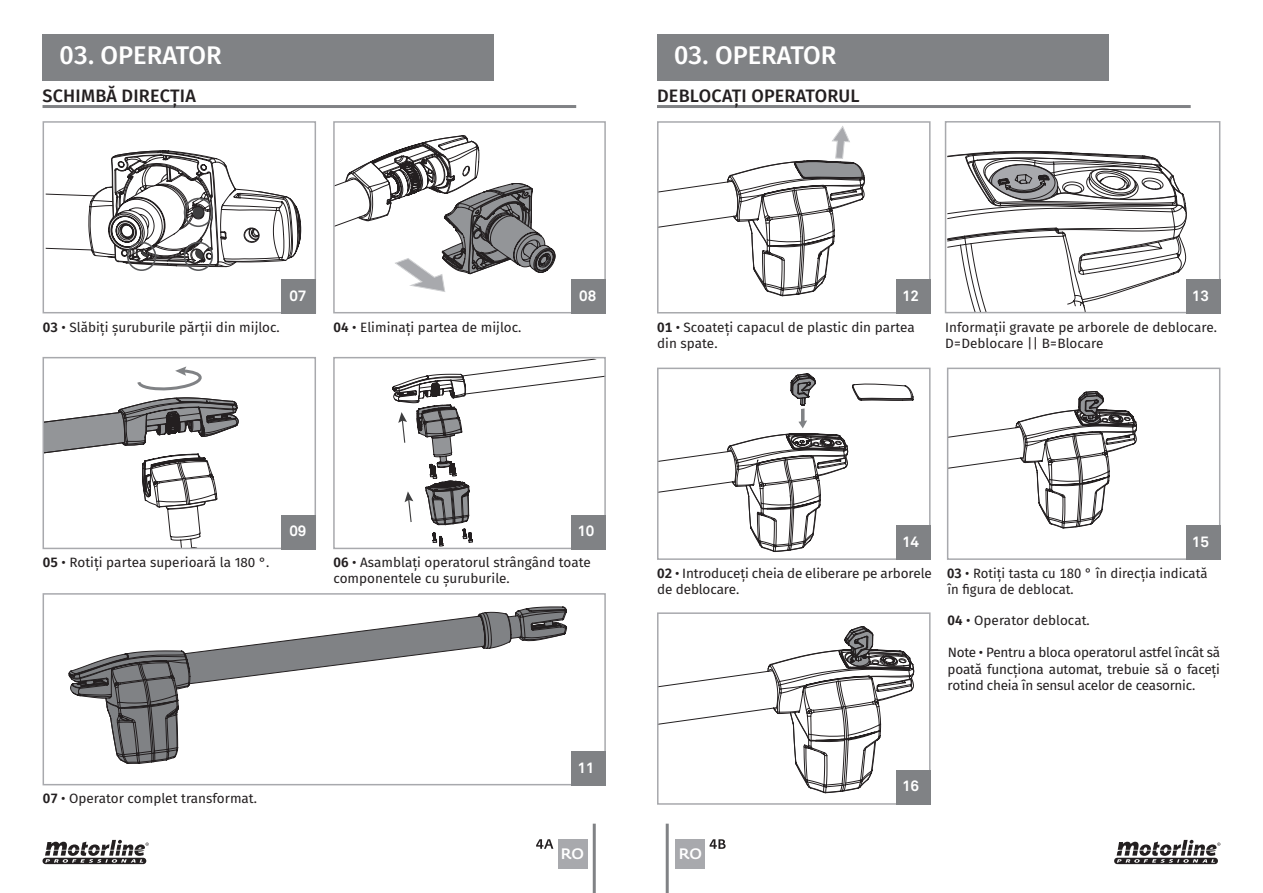
<style>
.page{position:relative;width:1263px;height:893px;background:#fff}
.page>*{position:absolute;margin:0;border:0;box-sizing:border-box;transform-origin:0 0}
.t1{font:500 25.5px "Fira Sans";color:#fff}
.t2{font:500 18px "Fira Sans";letter-spacing:.01em;color:#231f20}
.t3{font:700 15px "Akkurat Pro";color:#fff}
.t4{font:500 15px "Fedra Sans Std";color:#fff}
.t5{font:13.5px/16.2px "Fira Sans";color:#231f20}
.s1{font-weight:600}
</style>
<div class="page">
<div style="left:657px;top:34px;width:451px;height:46px;background:#808285"></div>
<div style="left:43px;top:34px;width:451px;height:46px;background:#808285"></div>
<hr style="left:657px;top:105px;width:534px;height:3px;background:#808285">
<hr style="left:43px;top:105px;width:533px;height:3px;background:#808285">
<hr style="left:593px;top:824px;width:3px;height:69px;background:#808285">
<hr style="left:666px;top:824px;width:3px;height:69px;background:#808285">
<div style="left:675px;top:839px;width:30px;height:30px;background:#a8a9ad"></div>
<div style="left:558px;top:839px;width:29px;height:30px;background:#a8a9ad"></div>
<svg style="left:336px;top:135px;width:219px;height:157px"></svg>
<svg style="left:46px;top:150px;width:255px;height:121px"></svg>
<svg style="left:46px;top:366px;width:193px;height:180px"></svg>
<svg style="left:392px;top:360px;width:211px;height:186px"></svg>
<svg style="left:68px;top:606px;width:499px;height:158px"></svg>
<svg style="left:660px;top:126px;width:205px;height:170px"></svg>
<svg style="left:948px;top:151px;width:239px;height:159px"></svg>
<svg style="left:660px;top:373px;width:150px;height:120px"></svg>
<svg style="left:728px;top:374px;width:185px;height:178px"></svg>
<svg style="left:950px;top:391px;width:187px;height:137px"></svg>
<svg style="left:660px;top:626px;width:254px;height:168px"></svg>
<div style="left:43px;top:121px;width:273px;height:192px;border:2px solid #a8a9ad"></div>
<div style="left:43px;top:357px;width:273px;height:192px;border:2px solid #a8a9ad"></div>
<div style="left:43px;top:593px;width:563px;height:192px;border:2px solid #a8a9ad"></div>
<div style="left:333px;top:121px;width:273px;height:192px;border:2px solid #a8a9ad"></div>
<div style="left:657px;top:121px;width:273px;height:192px;border:2px solid #a8a9ad"></div>
<div style="left:945px;top:121px;width:275px;height:192px;border:2px solid #a8a9ad"></div>
<div style="left:333px;top:357px;width:273px;height:192px;border:2px solid #a8a9ad"></div>
<div style="left:657px;top:368px;width:273px;height:192px;border:2px solid #a8a9ad"></div>
<div style="left:657px;top:612px;width:273px;height:193px;border:2px solid #a8a9ad"></div>
<div style="left:947px;top:368px;width:273px;height:192px;border:2px solid #a8a9ad"></div>
<div style="left:282px;top:279px;width:34px;height:34px;background:#808285"></div>
<div style="left:282px;top:515px;width:34px;height:34px;background:#808285"></div>
<div style="left:571px;top:279px;width:35px;height:34px;background:#808285"></div>
<div style="left:896px;top:279px;width:34px;height:34px;background:#808285"></div>
<div style="left:896px;top:525px;width:34px;height:35px;background:#808285"></div>
<div style="left:896px;top:770px;width:34px;height:35px;background:#808285"></div>
<div style="left:1186px;top:279px;width:34px;height:34px;background:#808285"></div>
<div style="left:1186px;top:525px;width:34px;height:35px;background:#808285"></div>
<div style="left:571px;top:515px;width:35px;height:34px;background:#808285"></div>
<div style="left:571px;top:751px;width:35px;height:34px;background:#808285"></div>
<svg style="left:536px;top:839px;width:17px;height:10px"></svg>
<svg style="left:709px;top:839px;width:17px;height:10px"></svg>
<svg style="left:1114px;top:840px;width:106px;height:24px"></svg>
<svg style="left:43px;top:840px;width:106px;height:24px"></svg>
<h1 class="t1" style="left:60px;top:35px;width:164px">03. OPERATOR</h1>
<h1 class="t1" style="left:674px;top:35px;width:164px">03. OPERATOR</h1>
<h2 class="t2" style="left:43px;top:81px;width:155px">SCHIMBĂ DIRECȚIA</h2>
<h2 class="t2" style="left:657px;top:81px;width:204px">DEBLOCAȚI OPERATORUL</h2>
<p class="t3" style="left:289px;top:286px;width:19px">07</p>
<p class="t3" style="left:579px;top:286px;width:19px">08</p>
<p class="t3" style="left:902px;top:286px;width:19px">12</p>
<p class="t3" style="left:1192px;top:286px;width:19px">13</p>
<p class="t5" style="left:43px;top:319px;width:239px"><span class="s1">03</span> • Slăbiți șuruburile părții din mijloc.</p>
<p class="t5" style="left:657px;top:319px;width:259px"><span class="s1">01</span> • Scoateți capacul de plastic din partea din spate.</p>
<p class="t5" style="left:333px;top:319px;width:189px"><span class="s1">04</span> • Eliminați partea de mijloc.</p>
<p class="t5" style="left:945px;top:319px;width:273px">Informații gravate pe arborele de deblocare.<br>D=Deblocare || B=Blocare</p>
<p class="t3" style="left:289px;top:522px;width:19px">09</p>
<p class="t3" style="left:577px;top:522px;width:19px">10</p>
<p class="t3" style="left:902px;top:532px;width:19px">14</p>
<p class="t3" style="left:1192px;top:532px;width:19px">15</p>
<p class="t5" style="left:43px;top:554px;width:228px"><span class="s1">05</span> • Rotiți partea superioară la 180 °.</p>
<p class="t5" style="left:333px;top:554px;width:259px"><span class="s1">06</span> • Asamblați operatorul strângând toate componentele cu șuruburile.</p>
<p class="t5" style="left:43px;top:790px;width:216px"><span class="s1">07</span> • Operator complet transformat.</p>
<p class="t3" style="left:577px;top:758px;width:19px">11</p>
<p class="t5" style="left:657px;top:565px;width:276px"><span class="s1">02</span> • Introduceți cheia de eliberare pe arborele de deblocare.</p>
<p class="t5" style="left:947px;top:565px;width:262px"><span class="s1">03</span> • Rotiți tasta cu 180 ° în direcția indicată în figura de deblocat.</p>
<p class="t5" style="left:947px;top:612px;width:144px"><span class="s1">04</span> • Operator deblocat.</p>
<p class="t5" style="left:948px;top:644px;width:274px;text-align:justify">Note • Pentru a bloca operatorul astfel încât să poată funcționa automat, trebuie să o faceți rotind cheia în sensul acelor de ceasornic.</p>
<p class="t3" style="left:902px;top:776px;width:19px">16</p>
<p class="t4" style="left:561px;top:845px;width:25px">RO</p>
<p class="t4" style="left:679px;top:845px;width:25px">RO</p>
</div>
